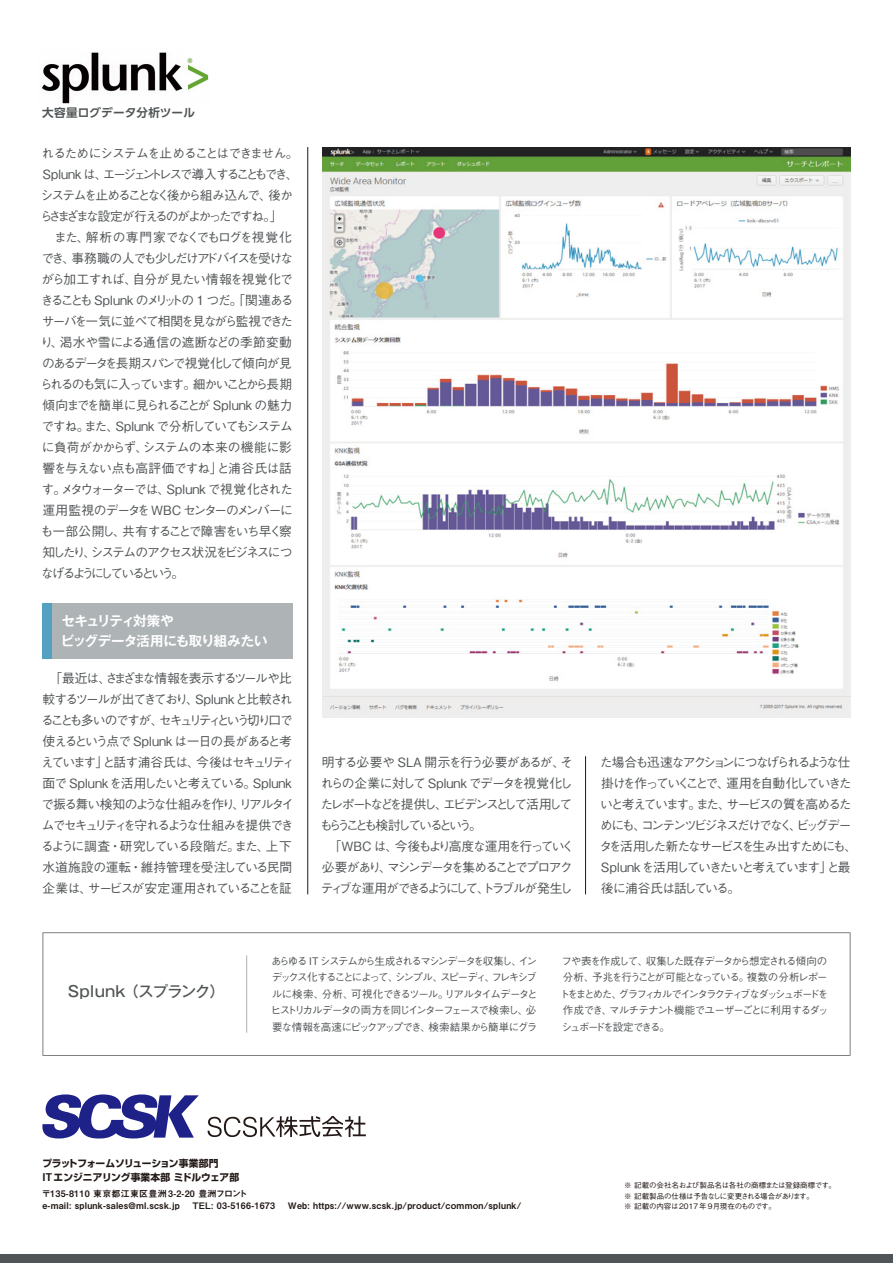
<style>
.page{position:relative;width:893px;height:1263px;background:#fff}
.page>*{position:absolute;margin:0;border:0;box-sizing:border-box;transform-origin:0 0}
.t1{font:500 15px "Gothic MB101 Pr 6 N";letter-spacing:.01em;color:#525557}
.t2{font:700 13.5px/19.5px "Gothic MB101 Pr 6 N De";letter-spacing:-.065em;color:#fff}
.t3{font:500 12.75px/21px "Gothic BBB Pro";letter-spacing:-.135em;color:#525557}
.t4{font:500 12.75px/21px "Gothic BBB Pro";letter-spacing:-.115em;color:#525557;text-align:center}
.t5{font:700 11.55px "UD Shin Go Pro De";letter-spacing:.015em;color:#525557}
.t6{font:500 10.5px/16.5px "Gothic BBB Pr 6 N";letter-spacing:-.13em;color:#525557}
.t7{font:500 10.5px "Gothic BBB Pr 6 N";letter-spacing:-.175em;color:#525557}
.t8{font:500 10.5px "Gothic BBB Pr 6 N";letter-spacing:-.11em;color:#525557}
.t9{font:500 10.5px "Gothic BBB Pr 6 N";letter-spacing:-.07em;color:#525557}
.t10{font:500 10.5px "Gothic BBB Pr 6 N";letter-spacing:-.16em;color:#525557}
.t11{font:700 9.75px/13.5px "Shin Go Pr 6 N";letter-spacing:-.01em;color:#231916}
.t12{font:9px/11.2px "Midashi Go Pr 5 MB31";letter-spacing:.025em;color:#231916}
.t13{font:500 7.5px/10.5px "Gothic BBB Pr 6 N";letter-spacing:-.02em;color:#231916}
.s1{font-family:"Frutiger";font-size:11.25px}
</style>
<div class="page">
<svg style="left:43px;top:932px;width:807px;height:124px"></svg>
<div style="left:0;top:1254px;width:893px;height:9px;background:#525557"></div>
<svg style="left:42px;top:1094px;width:157px;height:45px"></svg>
<svg style="left:208px;top:1116px;width:158px;height:21px"></svg>
<hr style="left:307px;top:147px;width:1px;height:747px;background:#231916">
<hr style="left:585px;top:756px;width:1px;height:138px;background:#231916">
<div style="left:43px;top:603px;width:9px;height:56px;background:#54a0c1"></div>
<div style="left:52px;top:603px;width:240px;height:56px;background:#aeb3b5"></div>
<hr style="left:246px;top:955px;width:1px;height:78px;background:#aeb3b5">
<img style="left:42px;top:52px;width:167px;height:52px">
<img style="left:322px;top:147px;width:528px;height:571px">
<p class="t5" style="left:42px;top:104px;width:154px">大容量ログデータ分析ツール</p>
<p class="t3" style="left:40px;top:141px;width:260px">れるためにシステムを止めることはできません。<br>Splunk は、エージェントレスで導入することもでき、システムを止めることなく後から組み込んで、後からさまざまな設定が行えるのがよかったですね。」</p>
<p class="t3" style="left:40px;top:225px;width:255px;text-align:justify;text-indent:14px">また、解析の専門家でなくでもログを視覚化でき、事務職の人でも少しだけアドバイスを受けながら加工すれば、自分が見たい情報を視覚化できることも Splunk のメリットの 1 つだ。「関連あるサーバを一気に並べて相関を見ながら監視できたり、渇水や雪による通信の遮断などの季節変動のあるデータを長期スパンで視覚化して傾向が見られるのも気に入っています。細かいことから長期傾向までを簡単に見られることが Splunk の魅力ですね。また、Splunk で分析していてもシステムに負荷がかからず、システムの本来の機能に影響を与えない点も高評価ですね」と浦谷氏は話す。メタウォーターでは、Splunk で視覚化された運用監視のデータを WBC センターのメンバーにも一部公開し、共有することで障害をいち早く察知したり、システムのアクセス状況をビジネスにつなげるようにしているという。</p>
<p class="t2" style="left:61px;top:611px;width:208px">セキュリティ対策や<br>ビッグデータ活用にも取り組みたい</p>
<p class="t4" style="left:41px;top:666px;width:255px">「最近は、さまざまな情報を表示するツールや比較するツールが出てきており、Splunk と比較されることも多いのですが、セキュリティという切り口で使えるという点で Splunk は一日の長があると考えています」と話す浦谷氏は、今後はセキュリティ面で Splunkを活用したいと考えている。Splunkで振る舞い検知のような仕組みを作り、リアルタイムでセキュリティを守れるような仕組みを提供できるように調査・研究している段階だ。また、上下水道施設の運転・維持管理を受注している民間企業は、サービスが安定運用されていることを証</p>
<p class="t3" style="left:320px;top:750px;width:254px;text-align:justify">明する必要や SLA 開示を行う必要があるが、それらの企業に対して Splunk でデータを視覚化したレポートなどを提供し、エビデンスとして活用してもらうことも検討しているという。</p>
<p class="t3" style="left:321px;top:834px;width:255px;text-indent:8px">「WBC は、今後もより高度な運用を行っていく必要があり、マシンデータを集めることでプロアクティブな運用ができるようにして、トラブルが発生し</p>
<p class="t3" style="left:599px;top:750px;width:259px">た場合も迅速なアクションにつなげられるような仕掛けを作っていくことで、運用を自動化していきたいと考えています。また、サービスの質を高めるためにも、コンテンツビジネスだけでなく、ビッグデータを活用した新たなサービスを生み出すためにも、<br>Splunk を活用していきたいと考えています」と最後に浦谷氏は話している。</p>
<p class="t1" style="left:68px;top:979px;width:158px">Splunk （スプランク）</p>
<p class="t6" style="left:271px;top:952px;width:268px">あらゆる IT システムから生成されるマシンデータを収集し、インデックス化することによって、シンプル、スピーディ、フレキシブルに検索、分析、可視化できるツール。リアルタイムデータとヒストリカルデータの両方を同じインターフェースで検索し、必要な情報を高速にピックアップでき、検索結果から簡単にグラ</p>
<p class="t6" style="left:562px;top:952px;width:267px">フや表を作成して、収集した既存データから想定される傾向の</p>
<p class="t8" style="left:563px;top:969px;width:266px">分析、予兆を行うことが可能となっている。複数の分析レポー</p>
<p class="t7" style="left:559px;top:985px;width:270px">トをまとめた、グラフィカルでインタラクティブなダッシュボードを</p>
<p class="t9" style="left:563px;top:1002px;width:267px">作成でき、マルチテナント機能でユーザーごとに利用するダッ</p>
<p class="t10" style="left:561px;top:1018px;width:110px">シュボードを設定できる。</p>
<p class="t11" style="left:42px;top:1156px;width:198px">プラットフォームソリューション事業部門<br><span class="s1">IT</span>エンジニアリング事業本部ミドルウェア部</p>
<p class="t12" style="left:42px;top:1188px;width:481px">〒135-8110 東京都江東区豊洲3-2-20 豊洲フロント<br>e-mail: splunk-sales@ml.scsk.jp　 TEL: 03-5166-1673　 Web: https://www.scsk.jp/product/common/splunk/</p>
<p class="t13" style="left:624px;top:1179px;width:214px">※ 記載の会社名および製品名は各社の商標または登録商標です。※ 記載製品の仕様は予告なしに変更される場合があります。<br>※ 記載の内容は2017年9月現在のものです。</p>
</div>
